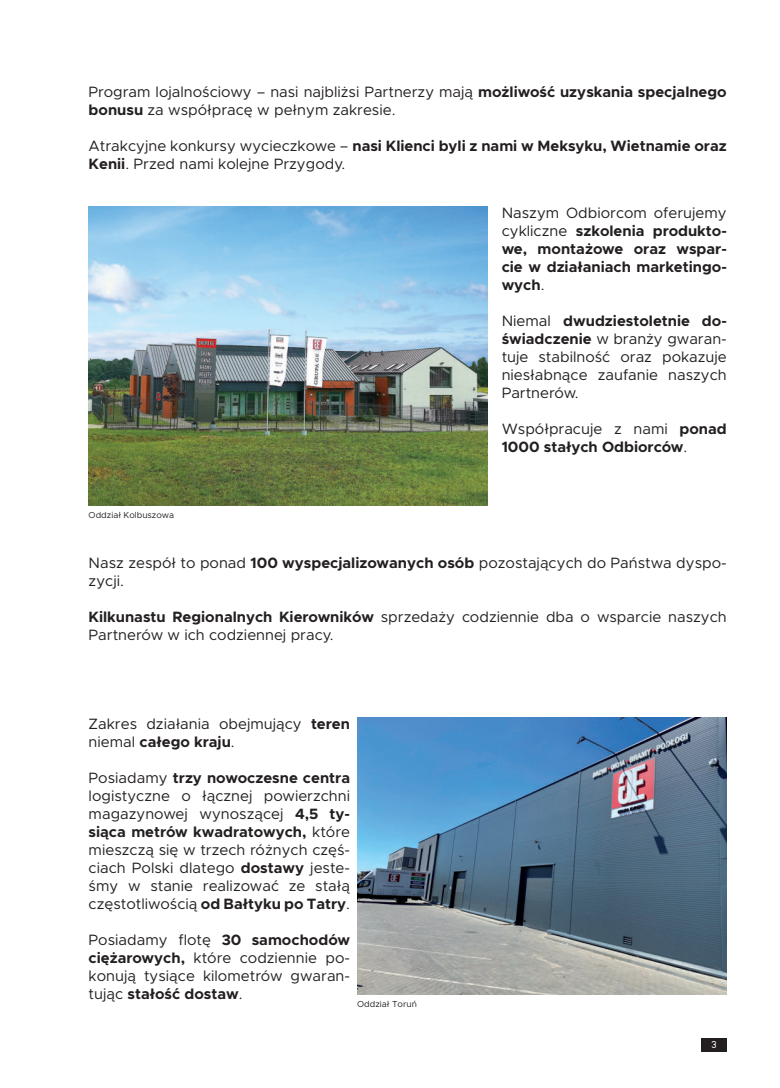
<style>
.page{position:relative;width:780px;height:1088px;background:#fff}
.page>*{position:absolute;margin:0;border:0;box-sizing:border-box;transform-origin:0 0}
.t1{font:15px/18px "Metropolis";color:#231f20}
.t2{font:700 15px/18px "Metropolis";color:#231f20;text-align:justify}
.t3{font:10px "Anodina";color:#fff}
.t4{font:8.75px "Metropolis";color:#231f20}
.s1{font-weight:700}
.s2{font-weight:400}
</style>
<div class="page">
<div style="left:701px;top:1038px;width:25px;height:13px;background:#231f20"></div>
<img style="left:89px;top:206px;width:398px;height:299px">
<img style="left:357px;top:717px;width:369px;height:277px">
<p class="t1" style="left:89px;top:84px;width:639px">Program lojalnościowy – nasi najbliżsi Partnerzy mają <span class="s1">możliwość uzyskania specjalnego bonusu</span> za współpracę w pełnym zakresie.</p>
<p class="t1" style="left:89px;top:138px;width:639px">Atrakcyjne konkursy wycieczkowe – <span class="s1">nasi Klienci byli z nami w Meksyku, Wietnamie oraz<br>Kenii</span>. Przed nami kolejne Przygody.</p>
<p class="t2" style="left:501px;top:204px;width:227px"><span class="s2">Naszym Odbiorcom oferujemy cykliczne</span> szkolenia produkto&shy;we, montażowe oraz wspar&shy;cie w działaniach marketingo&shy;wych<span class="s2">.</span></p>
<p class="t1" style="left:501px;top:313px;width:227px;text-align:justify">Niemal <span class="s1">dwudziestoletnie do&shy;świadczenie</span> w branży gwaran&shy;tuje stabilność oraz pokazuje niesłabnące zaufanie naszych Partnerów.</p>
<p class="t2" style="left:501px;top:420px;width:227px"><span class="s2">Współpracuje z nami</span> ponad<br>1000 stałych Odbiorców<span class="s2">.</span></p>
<p class="t4" style="left:89px;top:511px;width:87px">Oddział Kolbuszowa</p>
<p class="t1" style="left:89px;top:555px;width:639px">Nasz zespół to ponad <span class="s1">100 wyspecjalizowanych osób</span> pozostających do Państwa dyspo&shy;zycji.</p>
<p class="t1" style="left:89px;top:609px;width:639px"><span class="s1">Kilkunastu Regionalnych Kierowników</span> sprzedaży codziennie dba o wsparcie naszych<br>Partnerów w ich codziennej pracy.</p>
<p class="t1" style="left:89px;top:716px;width:263px">Zakres działania obejmujący <span class="s1">teren </span>niemal <span class="s1">całego kraju</span>.</p>
<p class="t1" style="left:89px;top:770px;width:263px;text-align:justify">Posiadamy <span class="s1">trzy nowoczesne centra </span>logistyczne o łącznej powierzchni magazynowej wynoszącej <span class="s1">4,5 ty&shy;siąca metrów kwadratowych,</span> które mieszczą się w trzech różnych częś&shy;ciach Polski dlatego <span class="s1">dostawy</span> jeste&shy;śmy w stanie realizować ze stałą częstotliwością <span class="s1">od Bałtyku po Tatry</span>.</p>
<p class="t1" style="left:89px;top:932px;width:263px;text-align:justify">Posiadamy flotę <span class="s1">30 samochodów ciężarowych,</span> które codziennie po&shy;konują tysiące kilometrów gwaran&shy;tując <span class="s1">stałość dostaw</span>.</p>
<p class="t4" style="left:357px;top:1000px;width:61px">Oddział Toruń</p>
<p class="t3" style="left:711px;top:1039px;width:7px">3</p>
</div>
